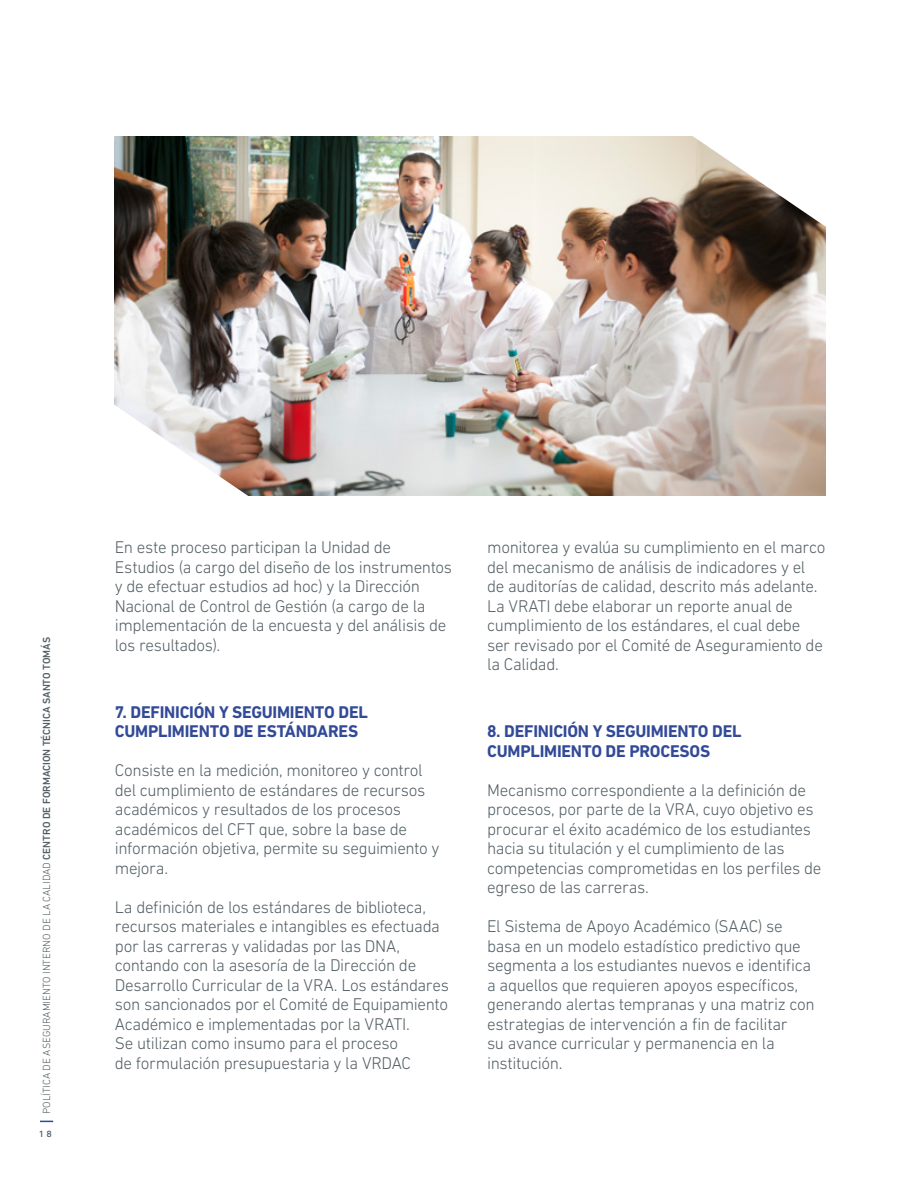
<style>
.page{position:relative;width:919px;height:1191px;background:#fff}
.page>*{position:absolute;margin:0;border:0;box-sizing:border-box;transform-origin:0 0}
.t1{font:300 17.25px/19.5px "DIN Next LT Pro";letter-spacing:-.02em;color:#525e64}
.t2{font:700 17.25px/19.5px "DIN Next LT Pro";letter-spacing:-.015em;color:#324a97}
.t3{font:12px "DIN Next LT Pro";color:#525e64}
.t4{font:300 10.5px "DIN Next LT Pro";color:#525e64}
.s1{font-weight:500}
</style>
<div class="page">
<svg style="left:40px;top:1120px;width:13px;height:2px"></svg>
<img style="left:115px;top:136px;width:710px;height:359px">
<svg style="left:686px;top:136px;width:140px;height:93px"></svg>
<svg style="left:114px;top:402px;width:140px;height:94px"></svg>
<p class="t4" style="left:41px;top:1114px;width:478px;rotate:-90deg">POLÍTICA DE ASEGURAMIENTO INTERNO DE LA CALIDAD <span class="s1">CENTRO DE FORMACION TÉCNICA SANTO TOMÁS</span></p>
<p class="t3" style="left:39px;top:1126px;width:15px">18</p>
<p class="t1" style="left:115px;top:537px;width:339px">En este proceso participan la Unidad de Estudios (a cargo del diseño de los instrumentos y de efectuar estudios ad hoc) y la Dirección Nacional de Control de Gestión (a cargo de la implementación de la encuesta y del análisis de los resultados).</p>
<p class="t2" style="left:115px;top:702px;width:254px">7. DEFINICIÓN Y SEGUIMIENTO DEL<br>CUMPLIMIENTO DE ESTÁNDARES</p>
<p class="t1" style="left:115px;top:760px;width:326px">Consiste en la medición, monitoreo y control del cumplimiento de estándares de recursos académicos y resultados de los procesos académicos del CFT que, sobre la base de información objetiva, permite su seguimiento y mejora.</p>
<p class="t1" style="left:115px;top:897px;width:335px">La definición de los estándares de biblioteca, recursos materiales e intangibles es efectuada por las carreras y validadas por las DNA, contando con la asesoría de la Dirección de Desarrollo Curricular de la VRA. Los estándares son sancionados por el Comité de Equipamiento Académico e implementadas por la VRATI.<br>Se utilizan como insumo para el proceso<br>de formulación presupuestaria y la VRDAC</p>
<p class="t1" style="left:487px;top:537px;width:340px">monitorea y evalúa su cumplimiento en el marco del mecanismo de análisis de indicadores y el de auditorías de calidad, descrito más adelante.<br>La VRATI debe elaborar un reporte anual de cumplimiento de los estándares, el cual debe ser revisado por el Comité de Aseguramiento de la Calidad.</p>
<p class="t2" style="left:487px;top:721px;width:256px">8. DEFINICIÓN Y SEGUIMIENTO DEL<br>CUMPLIMIENTO DE PROCESOS</p>
<p class="t1" style="left:487px;top:779px;width:335px">Mecanismo correspondiente a la definición de procesos, por parte de la VRA, cuyo objetivo es procurar el éxito académico de los estudiantes hacia su titulación y el cumplimiento de las competencias comprometidas en los perfiles de egreso de las carreras.</p>
<p class="t1" style="left:487px;top:916px;width:329px">El Sistema de Apoyo Académico (SAAC) se basa en un modelo estadístico predictivo que segmenta a los estudiantes nuevos e identifica a aquellos que requieren apoyos específicos, generando alertas tempranas y una matriz con estrategias de intervención a fin de facilitar<br>su avance curricular y permanencia en la institución.</p>
</div>
